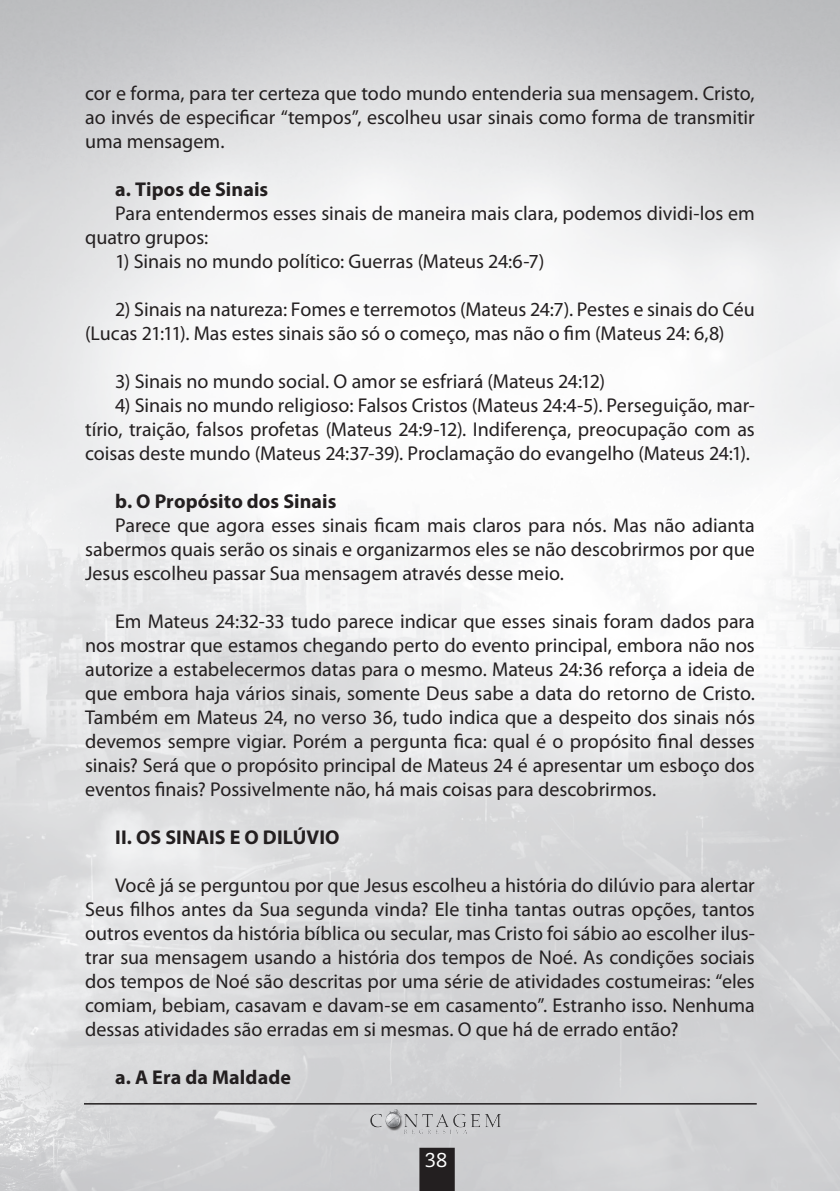
<style>
.page{position:relative;width:840px;height:1191px;background:#fff}
.page>*{position:absolute;margin:0;border:0;box-sizing:border-box;transform-origin:0 0}
.t1{font:20px/24px "Myriad Pro";color:#231f20;text-align:justify}
.t2{font:700 20px "Myriad Pro";letter-spacing:.005em;color:#231f20}
.t3{font:20px "Caecilia LT Std";color:#fff}
</style>
<div class="page">
<img style="left:0;top:0;width:839px;height:1191px">
<div style="left:419px;top:1147px;width:35px;height:44px;background:#231f20"></div>
<hr style="left:84px;top:1103px;width:672px;height:1px;background:#231f20">
<img style="left:360px;top:1106px;width:149px;height:33px">
<p class="t1" style="left:85px;top:81px;width:670px">cor e forma, para ter certeza que todo mundo entenderia sua mensagem. Cristo, ao invés de especificar “tempos”, escolheu usar sinais como forma de transmitir uma mensagem.</p>
<p class="t2" style="left:115px;top:176px;width:154px">a. Tipos de Sinais</p>
<p class="t1" style="left:85px;top:201px;width:670px;text-indent:30px">Para entendermos esses sinais de maneira mais clara, podemos dividi-los em quatro grupos:</p>
<p class="t1" style="left:115px;top:249px;width:430px">1) Sinais no mundo político: Guerras (Mateus 24:6-7)</p>
<p class="t1" style="left:85px;top:297px;width:671px;text-indent:30px">2) Sinais na natureza: Fomes e terremotos (Mateus 24:7). Pestes e sinais do Céu (Lucas 21:11). Mas estes sinais são só o começo, mas não o fim (Mateus 24: 6,8)</p>
<p class="t1" style="left:115px;top:369px;width:491px">3) Sinais no mundo social. O amor se esfriará (Mateus 24:12)</p>
<p class="t1" style="left:85px;top:393px;width:670px;text-indent:30px">4) Sinais no mundo religioso: Falsos Cristos (Mateus 24:4-5). Perseguição, mar&shy;tírio, traição, falsos profetas (Mateus 24:9-12). Indiferença, preocupação com as coisas deste mundo (Mateus 24:37-39). Proclamação do evangelho (Mateus 24:1).</p>
<p class="t2" style="left:115px;top:488px;width:223px">b. O Propósito dos Sinais</p>
<p class="t1" style="left:85px;top:513px;width:670px;text-indent:30px">Parece que agora esses sinais ficam mais claros para nós. Mas não adianta sabermos quais serão os sinais e organizarmos eles se não descobrirmos por que Jesus escolheu passar Sua mensagem através desse meio.</p>
<p class="t1" style="left:85px;top:609px;width:671px;text-indent:30px">Em Mateus 24:32-33 tudo parece indicar que esses sinais foram dados para nos mostrar que estamos chegando perto do evento principal, embora não nos autorize a estabelecermos datas para o mesmo. Mateus 24:36 reforça a ideia de que embora haja vários sinais, somente Deus sabe a data do retorno de Cristo.<br>Também em Mateus 24, no verso 36, tudo indica que a despeito dos sinais nós devemos sempre vigiar. Porém a pergunta fica: qual é o propósito final desses sinais? Será que o propósito principal de Mateus 24 é apresentar um esboço dos eventos finais? Possivelmente não, há mais coisas para descobrirmos.</p>
<p class="t2" style="left:115px;top:824px;width:226px">II. OS SINAIS E O DILÚVIO</p>
<p class="t1" style="left:85px;top:873px;width:670px;text-indent:30px">Você já se perguntou por que Jesus escolheu a história do dilúvio para alertar Seus filhos antes da Sua segunda vinda? Ele tinha tantas outras opções, tantos outros eventos da história bíblica ou secular, mas Cristo foi sábio ao escolher ilus&shy;trar sua mensagem usando a história dos tempos de Noé. As condições sociais dos tempos de Noé são descritas por uma série de atividades costumeiras: “eles comiam, bebiam, casavam e davam-se em casamento”. Estranho isso. Nenhuma dessas atividades são erradas em si mesmas. O que há de errado então?</p>
<p class="t2" style="left:115px;top:1064px;width:177px">a. A Era da Maldade</p>
<p class="t3" style="left:424px;top:1148px;width:24px">38</p>
</div>
